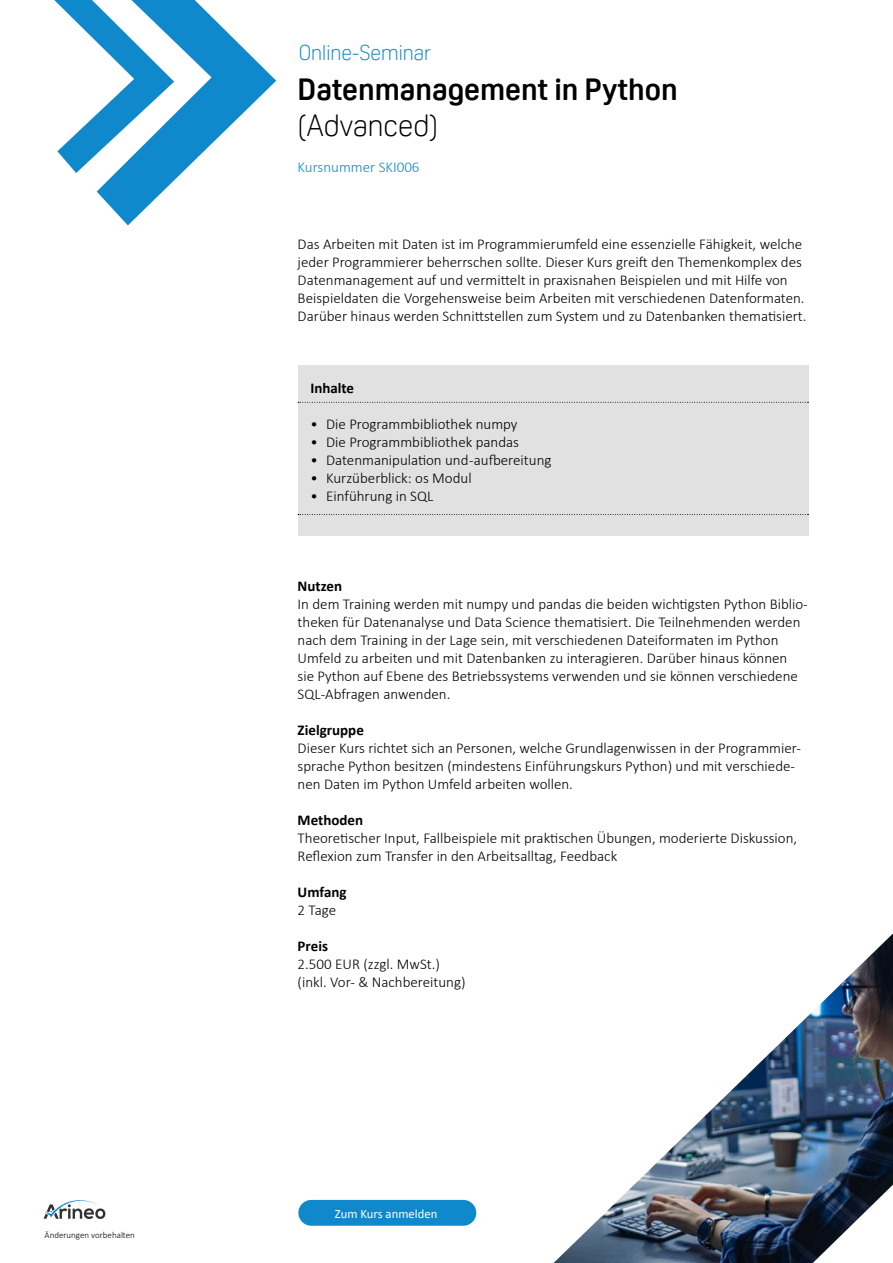
<style>
.page{position:relative;width:893px;height:1263px;background:#fff}
.page>*{position:absolute;margin:0;border:0;box-sizing:border-box;transform-origin:0 0}
.t1{font:700 30px "Oscine";color:#000}
.t2{font:300 30px "Oscine";color:#000}
.t3{font:300 21px "Oscine";color:#0f89cb}
.t4{font:300 15px/18px "Calibri";color:#000}
.t5{font:700 15px "Calibri";color:#000}
.t6{font:300 15px "Calibri";color:#0f89cb}
.t7{font:12.75px "Calibri";color:#fff}
.t8{font:300 9px "Calibri";color:#000}
</style>
<div class="page">
<svg style="left:44px;top:1200px;width:61px;height:19px"></svg>
<svg style="left:54px;top:0;width:222px;height:225px"></svg>
<img style="left:553px;top:933px;width:340px;height:330px">
<div style="left:299px;top:366px;width:510px;height:170px;background:#e2e1e2"></div>
<svg style="left:298px;top:402px;width:510px;height:1px"></svg>
<svg style="left:298px;top:514px;width:510px;height:1px"></svg>
<div style="left:298px;top:1200px;width:178px;height:26px;background:#0f89cb;border-radius:13px"></div>
<p class="t8" style="left:45px;top:1230px;width:92px">Änderungen vorbehalten</p>
<h2 class="t3" style="left:299px;top:40px;width:134px">Online-Seminar</h2>
<h1 class="t1" style="left:298px;top:73px;width:382px">Datenmanagement in Python</h1>
<h1 class="t2" style="left:298px;top:109px;width:142px">(Advanced)</h1>
<p class="t6" style="left:298px;top:158px;width:123px">Kursnummer SKI006</p>
<p class="t4" style="left:298px;top:235px;width:510px">Das Arbeiten mit Daten ist im Programmierumfeld eine essenzielle Fähigkeit, welche jeder Programmierer beherrschen sollte. Dieser Kurs greift den Themenkomplex des Datenmanagement auf und vermittelt in praxisnahen Beispielen und mit Hilfe von Beispieldaten die Vorgehensweise beim Arbeiten mit verschiedenen Datenformaten.<br>Darüber hinaus werden Schnittstellen zum System und zu Datenbanken thematisiert.</p>
<p class="t5" style="left:310px;top:378px;width:45px">Inhalte</p>
<p class="t4" style="left:310px;top:415px;width:209px">• Die Programmbibliothek numpy</p>
<p class="t4" style="left:310px;top:433px;width:210px">• Die Programmbibliothek pandas</p>
<p class="t4" style="left:310px;top:451px;width:243px">• Datenmanipulation und -aufbereitung</p>
<p class="t4" style="left:310px;top:469px;width:163px">• Kurzüberblick: os Modul</p>
<p class="t4" style="left:310px;top:487px;width:124px">• Einführung in SQL</p>
<p class="t5" style="left:298px;top:576px;width:46px">Nutzen</p>
<p class="t4" style="left:298px;top:595px;width:512px">In dem Training werden mit numpy und pandas die beiden wichtigsten Python Biblio&shy;theken für Datenanalyse und Data Science thematisiert. Die Teilnehmenden werden nach dem Training in der Lage sein, mit verschiedenen Dateiformaten im Python Umfeld zu arbeiten und mit Datenbanken zu interagieren. Darüber hinaus können<br>sie Python auf Ebene des Betriebssystems verwenden und sie können verschiedene SQL-Abfragen anwenden.</p>
<p class="t5" style="left:298px;top:720px;width:68px">Zielgruppe</p>
<p class="t4" style="left:298px;top:739px;width:505px">Dieser Kurs richtet sich an Personen, welche Grundlagenwissen in der Programmier&shy;sprache Python besitzen (mindestens Einführungskurs Python) und mit verschiede&shy;nen Daten im Python Umfeld arbeiten wollen.</p>
<p class="t5" style="left:298px;top:810px;width:67px">Methoden</p>
<p class="t4" style="left:298px;top:829px;width:501px">Theoretischer Input, Fallbeispiele mit praktischen Übungen, moderierte Diskussion,<br>Reflexion zum Transfer in den Arbeitsalltag, Feedback</p>
<p class="t5" style="left:298px;top:882px;width:50px">Umfang</p>
<p class="t4" style="left:298px;top:901px;width:40px">2 Tage</p>
<p class="t5" style="left:298px;top:936px;width:32px">Preis</p>
<p class="t4" style="left:298px;top:955px;width:169px">2.500 EUR (zzgl. MwSt.) (inkl. Vor- &amp; Nachbereitung)</p>
<p class="t7" style="left:335px;top:1204px;width:104px">Zum Kurs anmelden</p>
</div>
